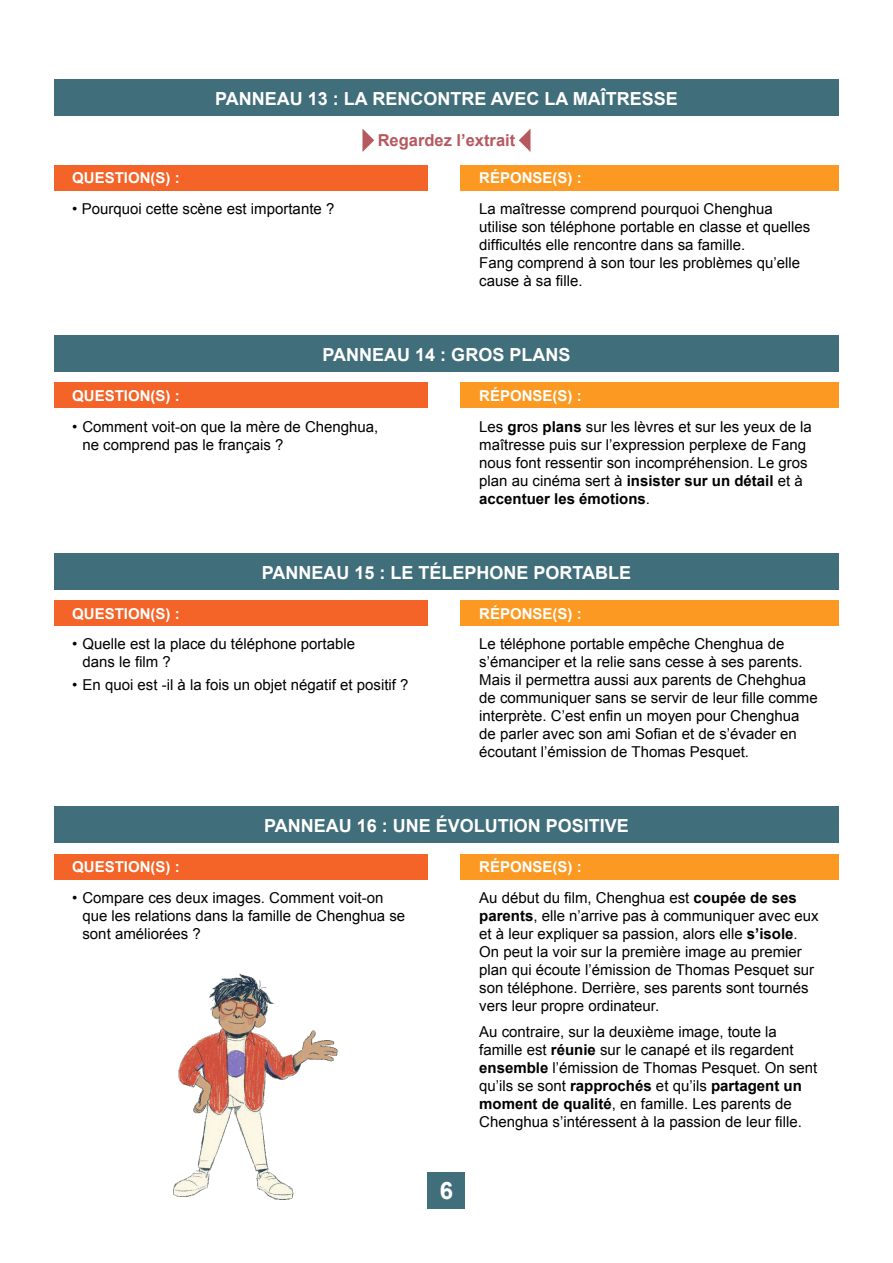
<style>
.page{position:relative;width:893px;height:1263px;background:#fff}
.page>*{position:absolute;margin:0;border:0;box-sizing:border-box;transform-origin:0 0}
.t1{font:700 24px "Arial";color:#fff}
.t2{font:700 18px "Arial";color:#fff}
.t3{font:700 16.5px "Arial";color:#b5595f}
.t4{font:15px/18px "Arial";color:#000}
.t5{font:700 15px "Arial";color:#fff}
.s1{font-weight:700;color:#fff}
.s2{font-weight:700}
</style>
<div class="page">
<div style="left:54px;top:79px;width:785px;height:37px;background:#406e7a"></div>
<div style="left:54px;top:165px;width:374px;height:25px;background:#f46429"></div>
<div style="left:461px;top:165px;width:378px;height:25px;background:#fc9922"></div>
<svg style="left:362px;top:129px;width:12px;height:23px"></svg>
<svg style="left:519px;top:129px;width:11px;height:23px"></svg>
<div style="left:54px;top:383px;width:374px;height:25px;background:#f46429"></div>
<div style="left:461px;top:383px;width:378px;height:25px;background:#fc9922"></div>
<div style="left:54px;top:335px;width:785px;height:37px;background:#406e7a"></div>
<div style="left:54px;top:600px;width:374px;height:26px;background:#f46429"></div>
<div style="left:461px;top:600px;width:378px;height:26px;background:#fc9922"></div>
<div style="left:54px;top:553px;width:785px;height:37px;background:#406e7a"></div>
<div style="left:54px;top:854px;width:374px;height:25px;background:#f46429"></div>
<div style="left:461px;top:854px;width:378px;height:25px;background:#fc9922"></div>
<div style="left:54px;top:806px;width:785px;height:37px;background:#406e7a"></div>
<div style="left:428px;top:1172px;width:37px;height:37px;background:#406e7a"></div>
<img style="left:173px;top:973px;width:166px;height:227px">
<p class="t2" style="left:215px;top:87px;width:25px">PANNEAU</p>
<p class="t2" style="left:308px;top:87px;width:78px">13 : LA REN</p>
<p class="t2" style="left:410px;top:87px;width:27px">CONTRE</p>
<p class="t2" style="left:491px;top:87px;width:128px">AVEC LA MAÎTRESSE</p>
<p class="t3" style="left:378px;top:129px;width:139px">Regardez l’extrait</p>
<p class="t5" style="left:72px;top:168px;width:109px">Question(s) :</p>
<p class="t4" style="left:72px;top:200px;width:264px">• Pourquoi cette scène est importante ?</p>
<p class="t5" style="left:479px;top:168px;width:104px">Réponse(s) :</p>
<p class="t4" style="left:479px;top:200px;width:333px">La maîtresse comprend pourquoi Chenghua utilise son téléphone portable en classe et quelles difficultés elle rencontre dans sa famille.<br>Fang comprend à son tour les problèmes qu’elle cause à sa fille.</p>
<p class="t2" style="left:323px;top:343px;width:25px">PANNEAU</p>
<p class="t2" style="left:415px;top:343px;width:50px">14 : GROS</p>
<p class="t2" style="left:509px;top:343px;width:25px">PLANS</p>
<p class="t5" style="left:72px;top:386px;width:109px">Question(s) :</p>
<p class="t4" style="left:82px;top:417px;width:297px;text-indent:-10px">• Comment voit-on que la mère de Chenghua, ne comprend pas le français ?</p>
<p class="t4" style="left:479px;top:380px;width:334px;line-height:30.8px"><span class="s1">Réponse(s) :<br></span>Les <span class="s2">gr</span>os <span class="s2">plans</span> sur les lèvres et sur les yeux de la</p>
<p class="t4" style="left:479px;top:435px;width:330px">maîtresse puis sur l’expression perplexe de Fang nous font ressentir son incompréhension. Le gros plan au cinéma sert à <span class="s2">insister sur un détail</span> et à <span class="s2">accentuer les émotions</span>.</p>
<p class="t2" style="left:262px;top:561px;width:25px">PANNEAU</p>
<p class="t2" style="left:354px;top:561px;width:77px">15 : LE TÉLE</p>
<p class="t2" style="left:464px;top:561px;width:26px">PHONE</p>
<p class="t2" style="left:533px;top:561px;width:26px">PORTABLE</p>
<p class="t5" style="left:72px;top:603px;width:109px">Question(s) :</p>
<p class="t4" style="left:82px;top:635px;width:274px;text-indent:-10px">• Quelle est la place du téléphone portable dans le film ?</p>
<p class="t4" style="left:72px;top:675px;width:338px">• En quoi est -il à la fois un objet négatif et positif ?</p>
<p class="t5" style="left:479px;top:603px;width:104px">Réponse(s) :</p>
<p class="t4" style="left:479px;top:635px;width:340px">Le téléphone portable empêche Chenghua de s’émanciper et la relie sans cesse à ses parents.<br>Mais il permettra aussi aux parents de Chehghua de communiquer sans se servir de leur fille comme interprète. C’est enfin un moyen pour Chenghua de parler avec son ami Sofian et de s’évader en écoutant l’émission de Thomas Pesquet.</p>
<p class="t2" style="left:264px;top:814px;width:25px">PANNEAU</p>
<p class="t2" style="left:357px;top:814px;width:49px">16 : UNE</p>
<p class="t2" style="left:436px;top:814px;width:37px">ÉVOLUTION</p>
<p class="t2" style="left:546px;top:814px;width:23px">POSITI</p>
<p class="t2" style="left:605px;top:814px;width:23px">VE</p>
<p class="t5" style="left:72px;top:857px;width:109px">Question(s) :</p>
<p class="t4" style="left:82px;top:888px;width:324px;text-indent:-10px">• Compare ces deux images. Comment voit-on que les relations dans la famille de Chenghua se sont améliorées ?</p>
<h1 class="t1" style="left:440px;top:1175px;width:15px">6</h1>
<p class="t4" style="left:479px;top:851px;width:319px;line-height:30.8px"><span class="s1">Réponse(s) :<br></span>Au début du film, Chenghua est <span class="s2">coupée de ses</span></p>
<p class="t4" style="left:479px;top:906px;width:341px"><span class="s2">parents</span>, elle n’arrive pas à communiquer avec eux et à leur expliquer sa passion, alors elle <span class="s2">s’isole</span>.<br>On peut la voir sur la première image au premier plan qui écoute l’émission de Thomas Pesquet sur son téléphone. Derrière, ses parents sont tournés vers leur propre ordinateur.</p>
<p class="t4" style="left:479px;top:1023px;width:340px">Au contraire, sur la deuxième image, toute la famille est <span class="s2">réunie</span> sur le canapé et ils regardent <span class="s2">ensemble</span> l’émission de Thomas Pesquet. On sent qu’ils se sont <span class="s2">rapprochés</span> et qu’ils <span class="s2">partagent un moment de qualité</span>, en famille. Les parents de Chenghua s’intéressent à la passion de leur fille.</p>
</div>
